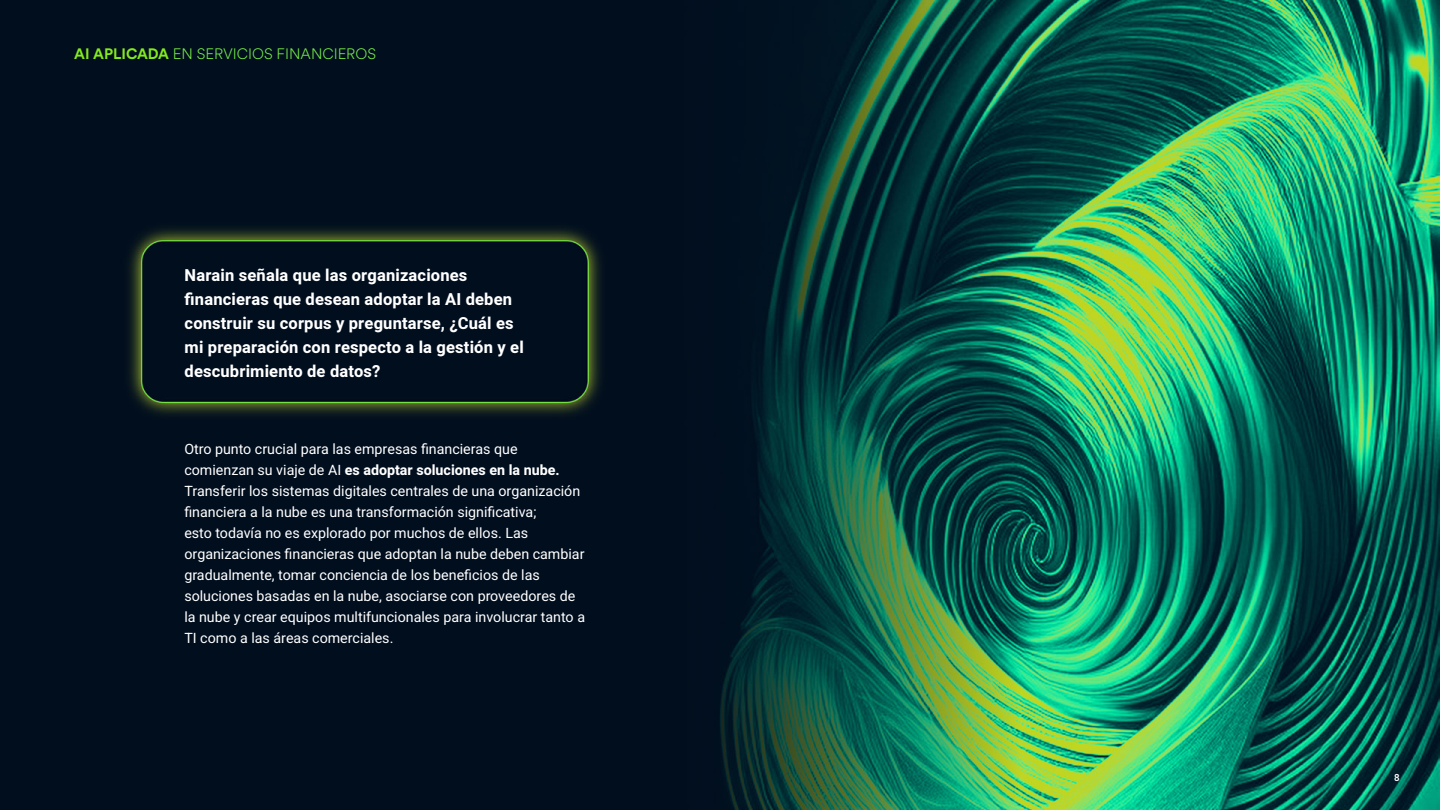
<style>
.page{position:relative;width:1440px;height:810px;background:#fff}
.page>*{position:absolute;margin:0;border:0;box-sizing:border-box;transform-origin:0 0}
.t1{font:700 16.5px/24px "Heebo";letter-spacing:.01em;color:#fff}
.t2{font:300 15px "Circular Spotify Text";color:#75eb48}
.t3{font:14.25px/21px "Heebo";color:#fff}
.t4{font:500 9.75px "Heebo";color:#fff}
.s1{font-family:"Circular Std";font-weight:700}
.s2{font-family:"Circular Std";font-weight:700;color:#83ea1d}
.s3{font-weight:700}
</style>
<div class="page">
<img style="left:0;top:0;width:1440px;height:810px">
<p class="t2" style="left:68px;top:43px;width:258px"><span class="s1">APPLIED AI</span> IN FINANCIAL SERVICES</p>
<p class="t2" style="left:74px;top:44px;width:303px"><span class="s2">AI APLICADA</span> EN SERVICIOS FINANCIEROS</p>
<p class="t1" style="left:185px;top:264px;width:341px">Narain señala que las organizaciones financieras que desean adoptar la AI deben construir su corpus y preguntarse, ¿Cuál es mi preparación con respecto a la gestión y el descubrimiento de datos?</p>
<p class="t3" style="left:184px;top:438px;width:402px">Otro punto crucial para las empresas financieras que comienzan su viaje de AI <span class="s3">es adoptar soluciones en la nube.<br></span>Transferir los sistemas digitales centrales de una organización financiera a la nube es una transformación significativa;<br>esto todavía no es explorado por muchos de ellos. Las organizaciones financieras que adoptan la nube deben cambiar gradualmente, tomar conciencia de los beneficios de las soluciones basadas en la nube, asociarse con proveedores de la nube y crear equipos multifuncionales para involucrar tanto a TI como a las áreas comerciales.</p>
<p class="t4" style="left:1394px;top:770px;width:7px">8</p>
</div>
